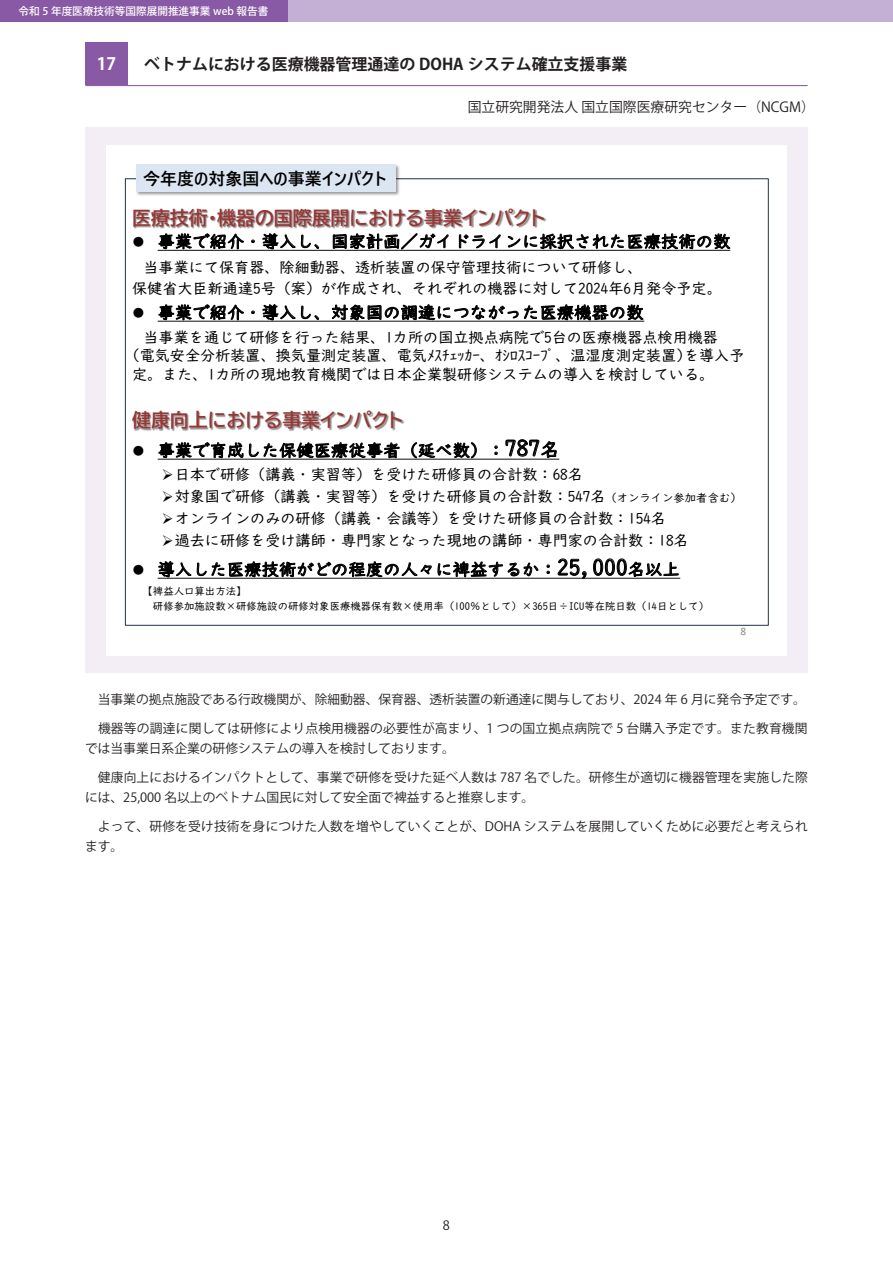
<style>
.page{position:relative;width:893px;height:1263px;background:#fff}
.page>*{position:absolute;margin:0;border:0;box-sizing:border-box;transform-origin:0 0}
.t1{font:18.9px "BIZ UDP Gothic Bold";color:#953735}
.t2{font:700 16.95px "Yu Gothic UI";color:#000}
.t3{font:700 16.95px "Koz Go Pr 6 N";color:#fff}
.t4{font:16.65px "UD Digi Kyokasho N R";letter-spacing:.02em;color:#000}
.t5{font:700 15.9px "Koz Go Pr 6 N";color:#231f20}
.t6{font:15.15px/18.5px "UD Digi Kyokasho N R";color:#000}
.t7{font:13.8px "Koz Go Pr 6 N";color:#231f20}
.t8{font:12.75px/20.2px "Koz Go Pr 6 N";letter-spacing:.01em;color:#231f20}
.t9{font:11.4px "Calibri";color:#898989}
.t10{font:500 10.65px "Koz Go Pr 6 N";color:#fff}
.t11{font:10.35px/15px "UD Digi Kyokasho N R";color:#000}
.s1{font-size:22.2px}
.s2{font-size:18.6px}
.s3{font-size:11.4px}
</style>
<div class="page">
<div style="left:0;top:0;width:893px;height:21px;background:#c4b0d4"></div>
<div style="left:86px;top:128px;width:722px;height:545px;background:#f3eef6"></div>
<div style="left:0;top:0;width:287px;height:21px;background:#8859a4"></div>
<hr style="left:85px;top:85px;width:723px;height:1px;background:#8859a4">
<div style="left:85px;top:43px;width:43px;height:42px;background:#8859a4"></div>
<div style="left:107px;top:145px;width:680px;height:510px;background:#fff"></div>
<img style="left:124px;top:199px;width:423px;height:43px">
<svg style="left:158px;top:250px;width:572px;height:1px"></svg>
<svg style="left:158px;top:321px;width:486px;height:1px"></svg>
<img style="left:124px;top:401px;width:280px;height:43px">
<svg style="left:158px;top:459px;width:401px;height:1px"></svg>
<svg style="left:158px;top:578px;width:522px;height:1px"></svg>
<img style="left:131px;top:165px;width:272px;height:40px">
<div style="left:136px;top:164px;width:260px;height:28px;background:#dce6f2"></div>
<p class="t10" style="left:19px;top:5px;width:251px">令和 5 年度医療技術等国際展開推進事業 web 報告書</p>
<p class="t3" style="left:97px;top:54px;width:21px">17</p>
<p class="t5" style="left:144px;top:56px;width:485px">ベトナムにおける医療機器管理通達の DOHA システム確立支援事業</p>
<p class="t7" style="left:468px;top:99px;width:349px">国立研究開発法人 国立国際医療研究センター（NCGM）</p>
<p class="t2" style="left:143px;top:169px;width:245px">今年度の対象国への事業インパクト</p>
<p class="t1" style="left:132px;top:209px;width:414px">医療技術・機器の国際展開における事業インパクト</p>
<p class="t4" style="left:132px;top:232px;width:600px">● 事業で紹介・導入し、国家計画／ガイドラインに採択された医療技術の数</p>
<p class="t6" style="left:132px;top:257px;width:591px;line-height:20.9px;text-indent:11px">当事業にて保育器、除細動器、透析装置の保守管理技術について研修し、<br>保健省大臣新通達5号（案）が作成され、それぞれの機器に対して2024年6月発令予定。</p>
<p class="t4" style="left:132px;top:303px;width:513px">● 事業で紹介・導入し、対象国の調達につながった医療機器の数</p>
<p class="t6" style="left:132px;top:329px;width:614px;text-indent:11px">当事業を通じて研修を行った結果、1カ所の国立拠点病院で5台の医療機器点検用機器<br>(電気安全分析装置、換気量測定装置、電気ﾒｽﾁｪｯｶｰ、ｵｼﾛｽｺｰﾌﾟ、温湿度測定装置)を導入予定。また、1カ所の現地教育機関では日本企業製研修システムの導入を検討している。</p>
<p class="t1" style="left:132px;top:411px;width:273px">健康向上における事業インパクト</p>
<p class="t4" style="left:132px;top:441px;width:429px">● 事業で育成した保健医療従事者（延べ数）：<span class="s1">787</span><span class="s2">名</span></p>
<p class="t6" style="left:162px;top:465px;width:422px">➢日本で研修（講義・実習等）を受けた研修員の合計数：68名</p>
<p class="t6" style="left:162px;top:487px;width:581px">➢対象国で研修（講義・実習等）を受けた研修員の合計数：547名<span class="s3">（オンライン参加者含む）</span></p>
<p class="t6" style="left:162px;top:509px;width:506px">➢オンラインのみの研修（講義・会議等）を受けた研修員の合計数：154名</p>
<p class="t6" style="left:162px;top:531px;width:528px">➢過去に研修を受け講師・専門家となった現地の講師・専門家の合計数：18名</p>
<p class="t4" style="left:132px;top:560px;width:549px">● 導入した医療技術がどの程度の人々に裨益するか：<span class="s1">25,000</span>名以上</p>
<p class="t11" style="left:153px;top:583px;width:558px;text-indent:-10px">【裨益人口算出方法】<br>研修参加施設数×研修施設の研修対象医療機器保有数×使用率（100％として）×365日÷ICU等在院日数（14日として）</p>
<p class="t9" style="left:740px;top:623px;width:7px">8</p>
<p class="t8" style="left:85px;top:690px;width:722px">　当事業の拠点施設である行政機関が、除細動器、保育器、透析装置の新通達に関与しており、2024 年 6 月に発令予定です。</p>
<p class="t8" style="left:85px;top:718px;width:724px">　機器等の調達に関しては研修により点検用機器の必要性が高まり、1 つの国立拠点病院で 5 台購入予定です。また教育機関では当事業日系企業の研修システムの導入を検討しております。</p>
<p class="t8" style="left:85px;top:767px;width:724px">　健康向上におけるインパクトとして、事業で研修を受けた延べ人数は 787 名でした。研修生が適切に機器管理を実施した際には、25,000 名以上のベトナム国民に対して安全面で裨益すると推察します。</p>
<p class="t8" style="left:85px;top:816px;width:724px">　よって、研修を受け技術を身につけた人数を増やしていくことが、DOHA システムを展開していくために必要だと考えられます。</p>
<p class="t8" style="left:443px;top:1215px;width:9px">8</p>
</div>
